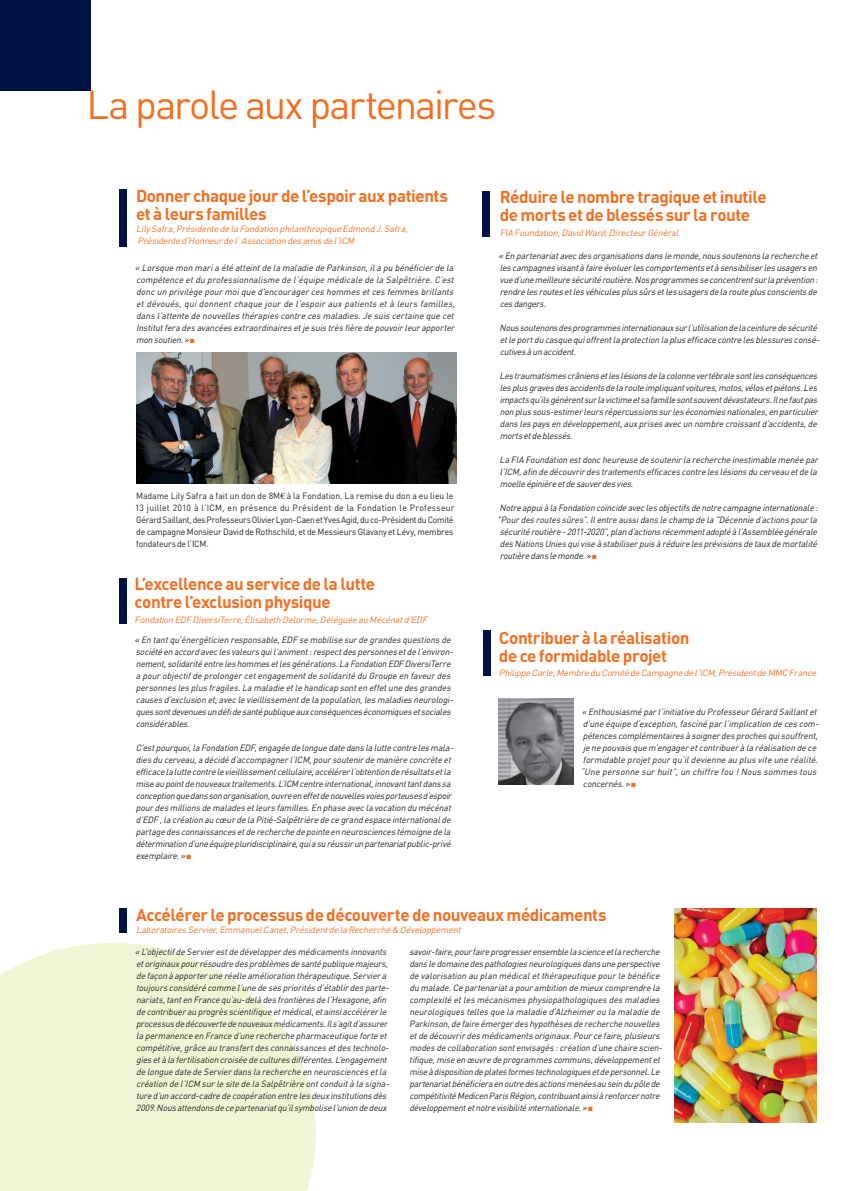
<style>
.page{position:relative;width:842px;height:1191px;background:#fff}
.page>*{position:absolute;margin:0;border:0;box-sizing:border-box;transform-origin:0 0}
.t1{font:40px "DIN";letter-spacing:-.05em;color:#f36e21}
.t2{font:700 17px/18px "DIN";letter-spacing:-.025em;color:#f36e21}
.t3{font:italic 9px/12px "DIN";letter-spacing:-.005em;color:#231f20;scale:.95 1}
.t4{font:italic 9px/12px "DIN";color:#f36e21}
.t5{font:9px/12px "DIN";letter-spacing:-.015em;color:#231f20;text-align:justify;scale:.95 1}
.s1{color:#f36e21}
.s2{font-family:"Euro Serif"}
</style>
<div class="page">
<svg style="left:0;top:943px;width:316px;height:248px;fill:#f0f5d5"></svg>
<div style="left:0;top:0;width:91px;height:91px;background:#001143"></div>
<div style="left:483px;top:191px;width:7px;height:45px;background:#001143"></div>
<div style="left:119px;top:189px;width:7px;height:57px;background:#001143"></div>
<div style="left:119px;top:908px;width:7px;height:25px;background:#001143"></div>
<div style="left:119px;top:578px;width:7px;height:45px;background:#001143"></div>
<img style="left:499px;top:698px;width:74px;height:87px">
<div style="left:483px;top:630px;width:7px;height:45px;background:#001143"></div>
<img style="left:674px;top:908px;width:142px;height:215px">
<img style="left:136px;top:353px;width:320px;height:130px">
<h1 class="t1" style="left:87px;top:91px;width:411px">La parole aux partenaires</h1>
<h2 class="t2" style="left:136px;top:189px;width:313px">Donner chaque jour de l’espoir aux patients et à leurs familles</h2>
<p class="t4" style="left:136px;top:224px;width:275px">Lily Safra,Présidente de la Fondation philanthropique Edmond J.Safra,<br>Présidente d’Honneurde l’Association des amis de l’ICM</p>
<p class="t3" style="left:135px;top:263px;width:340px">« Lorsque mon maria été atteintde la maladie de Parkinson,ila pu bénéficier de la compétence et du professionnalisme de l’équipe médicale de la Salpêtrière. C’est donc un privilège pour moique d’encourager ces hommes etces femmes brillants et dévoués, qui donnent chaque jour de l’espoir aux patients et à leurs familles, dans l’attente de nouvelles thérapies contre ces maladies.Je suis certaine que cet Institutfera des avancées extraordinaires etje suis très fière de pouvoirleurapporter mon soutien.» <span class="s1">■</span></p>
<p class="t5" style="left:135px;top:491px;width:338px">Madame Lily Safra a fait un don de 8M<span class="s2">€</span> à la Fondation. La remise du don a eu lieu le 13 juillet 2010 à l’ICM, en présence du Président de la Fondation le Professeur Gérard Saillant, des Professeurs Olivier Lyon-Caen et Yves Agid, du co-Président du Comité de campagne Monsieur David de Rothschild, et de Messieurs Glavany et Lévy, membres fondateurs de l’ICM.</p>
<h2 class="t2" style="left:135px;top:577px;width:242px">L’excellence au service de la lutte contre l’exclusion physique</h2>
<p class="t4" style="left:135px;top:615px;width:296px">Fondation EDF DiversiTerre,Élisabeth Delorme,Déléguée au Mécénatd'EDF</p>
<p class="t3" style="left:135px;top:635px;width:339px">« En tantqu’énergéticien responsable,EDF se mobilise surde grandes questions de société en accord avec les valeurs quil’animent:respectdes personnes etde l’environ&shy;nement,solidarité entre les hommes etles générations.La Fondation EDF DiversiTerre a pour objectifde prolonger cetengagementde solidarité du Groupe en faveur des personnes les plus fragiles.La maladie etle handicap sonten effetune des grandes causes d’exclusion et,avec le vieillissementde la population,les maladies neurologi&shy;ques sontdevenues un défide santé publique auxconséquences économiques etsociales considérables.</p>
<p class="t3" style="left:136px;top:743px;width:338px">C’estpourquoi,la Fondation EDF,engagée de longue date dans la lutte contre les mala&shy;dies du cerveau,a décidé d’accompagnerl’ICM,poursoutenirde manière concrète et efficace la lutte contre le vieillissementcellulaire,accélérerl’obtention de résultats etla mise au pointde nouveaux traitements.L’ICM centre international,innovanttantdans sa conception que dansson organisation,ouvre en effetde nouvellesvoiesporteusesd’espoir pourdes millions de malades etleurs familles.En phase avec la vocation du mécénat d’EDF ,la création au cœurde la Pitié-Salpêtrière de ce grand espace internationalde partage des connaissances etde recherche de pointe en neurosciences témoigne de la détermination d’une équipe pluridisciplinaire,quia su réussirun partenariatpublic-privé exemplaire.» <span class="s1">■</span></p>
<h2 class="t2" style="left:500px;top:190px;width:269px">Réduire le nombre tragique et inutile de morts et de blessés sur la route</h2>
<p class="t4" style="left:500px;top:228px;width:182px">FIA Foundation,David Ward,DirecteurGénéral</p>
<p class="t3" style="left:499px;top:251px;width:339px;text-align:justify">« En partenariatavec des organisations dans le monde,nous soutenons la recherche et les campagnes visantà faire évoluerles comportements età sensibiliserles usagers en vue d’une meilleure sécurité routière.Nos programmes se concentrentsurla prévention : rendre les routes etles véhicules plus sûrs etles usagers de la route plus conscients de ces dangers.</p>
<p class="t3" style="left:500px;top:323px;width:340px">Nous soutenons des programmes internationauxsurl’utilisation de la ceinture de sécurité etle portdu casque quioffrentla protection la plus efficace contre les blessures consé&shy;cutives à un accident.</p>
<p class="t3" style="left:500px;top:371px;width:339px;text-align:justify">Les traumatismes crâniens etles lésions de la colonne vertébrale sontles conséquences les plus graves des accidents de la route impliquantvoitures,motos,vélos etpiétons.Les impacts qu’ils génèrentsurla victime etsa famille sontsouventdévastateurs.Ilne fautpas non plus sous-estimerleurs répercussions surles économies nationales,en particulier dans les pays en développement,aux prises avec un nombre croissantd’accidents,de morts etde blessés.</p>
<p class="t3" style="left:500px;top:455px;width:339px;text-align:justify">La FIA Foundation estdonc heureuse de soutenirla recherche inestimable menée par l’ICM,afin de découvrirdes traitements efficaces contre les lésions du cerveau etde la moelle épinière etde sauverdes vies.</p>
<p class="t3" style="left:497px;top:503px;width:341px;text-align:justify">Notre appuià la Fondation coïncide avec les objectifs de notre campagne internationale : "Pourdes routes sûres”.Ilentre aussidans le champ de la "Décennie d’actions pourla sécurité routière -2011-2020”,plan d’actions récemmentadopté à l’Assemblée générale des Nations Unies quivise à stabiliserpuis à réduire les prévisions de taux de mortalité routière dans le monde.» <span class="s1">■</span></p>
<h2 class="t2" style="left:499px;top:630px;width:192px">Contribuer à la réalisation de ce formidable projet</h2>
<p class="t4" style="left:499px;top:668px;width:320px">Philippe Carle,Membre du Comité de Campagne de l'ICM,Présidentde MMC France</p>
<p class="t3" style="left:580px;top:707px;width:254px">« Enthousiasmé parl’initiative du ProfesseurGérard Saillantet d’une équipe d’exception,fasciné par l’implication de ces com&shy;pétences complémentaires à soignerdes proches quisouffrent, je ne pouvais que m’engageretcontribuerà la réalisation de ce formidable projetpour qu’ildevienne au plus vite une réalité. “Une personne sur huit”, un chiffre fou ! Nous sommes tous concernés.» <span class="s1">■</span></p>
<h2 class="t2" style="left:136px;top:907px;width:472px">Accélérer le processus de découverte de nouveaux médicaments</h2>
<p class="t4" style="left:136px;top:924px;width:328px">Laboratoires Servier,EmmanuelCanet,Présidentde la Recherche &amp; Développement</p>
<p class="t3" style="left:135px;top:947px;width:271px">« L'objectifde Servierestde développerdes médicaments innovants etoriginaux pourrésoudre des problèmes de santé publique majeurs, de façon à apporterune réelle amélioration thérapeutique.Serviera toujours considéré comme l’une de ses priorités d’établirdes parte&shy;nariats,tanten France qu’au-delà des frontières de l’Hexagone,afin de contribuerau progrès scientifique etmédical,etainsiaccélérerle processus de découverte de nouveauxmédicaments.Ils’agitd’assurer la permanence en France d’une recherche pharmaceutique forte et compétitive,grâce au transfertdes connaissances etdes technolo&shy;gies età la fertilisation croisée de cultures différentes.L’engagement de longue date de Servierdans la recherche en neurosciences etla création de l’ICM sur le site de la Salpêtrière ontconduità la signa&shy;ture d’un accord-cadre de coopération entre les deux institutions dès 2009.Nous attendons de ce partenariatqu’ilsymbolise l’union de deux</p>
<p class="t3" style="left:409px;top:947px;width:270px">savoir-faire,pourfaire progresserensemble la science etla recherche dans le domaine des pathologies neurologiques dans une perspective de valorisation au plan médicaletthérapeutique pour le bénéfice du malade.Ce partenariata pourambition de mieux comprendre la complexité etles mécanismes physiopathologiques des maladies neurologiques telles que la maladie d’Alzheimer ou la maladie de Parkinson,de faire émergerdes hypothèses de recherche nouvelles etde découvrirdes médicaments originaux.Pource faire,plusieurs modes de collaboration sontenvisagés :création d’une chaire scien&shy;tifique,mise en œuvre de programmes communs,développementet mise à disposition de plates formes technologiques etde personnel.Le partenariatbénéficiera en outre des actions menées au sein du pôle de compétitivité Medicen Paris Région,contribuantainsià renforcernotre développementetnotre visibilité internationale.» <span class="s1">■</span></p>
</div>
